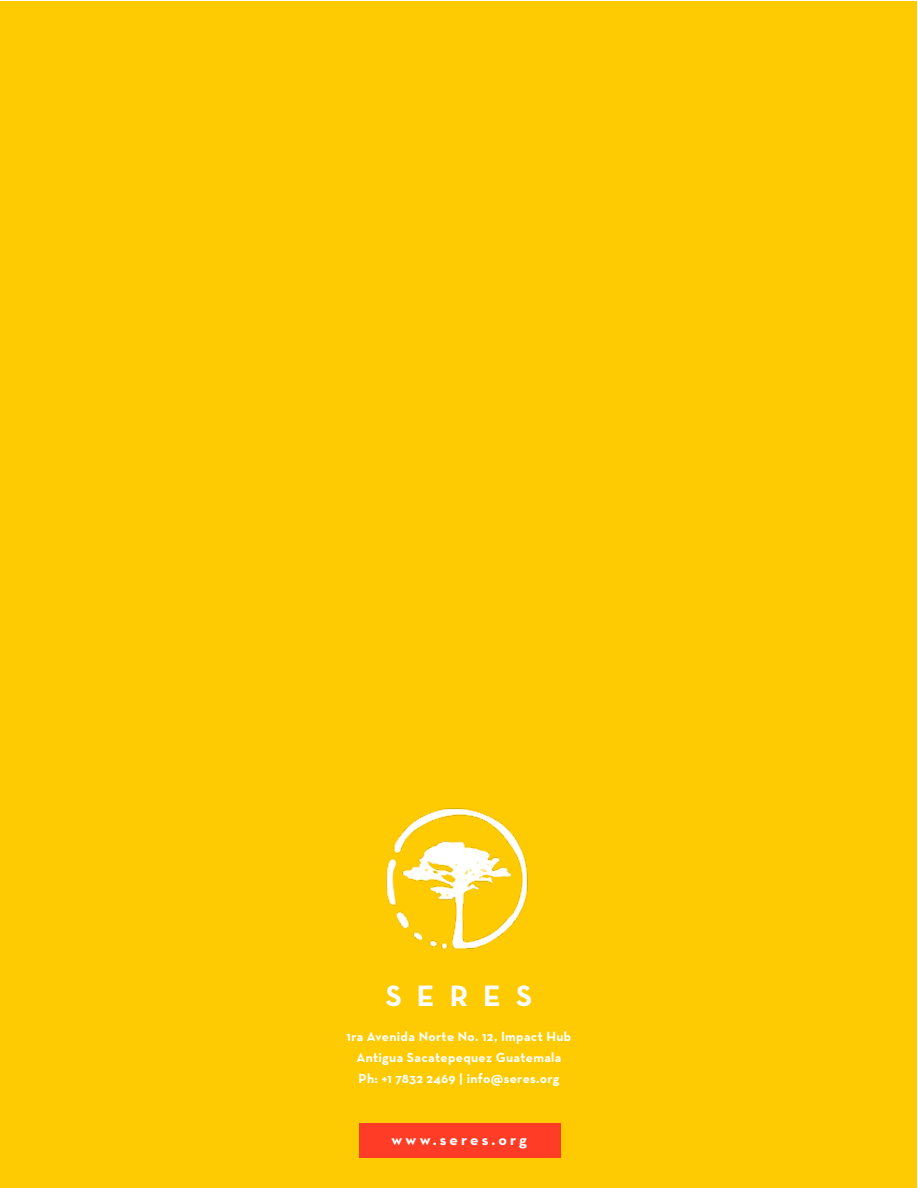
<style>
.page{position:relative;width:918px;height:1188px;background:#fff}
.page>*{position:absolute;margin:0;border:0;box-sizing:border-box;transform-origin:0 0}
.t1{font:700 30px "Neutra Text";color:#fff}
.t2{font:700 15.75px "Neutra Text";letter-spacing:.2em;color:#fff}
.t3{font:700 13.5px/21px "Neutra Text";letter-spacing:.025em;color:#fff;text-align:center}
</style>
<div class="page">
<div style="left:1px;top:1px;width:916px;height:1186px;background:#fecb02"></div>
<img style="left:386px;top:808px;width:142px;height:141px">
<div style="left:359px;top:1124px;width:202px;height:34px;background:#ff3d26"></div>
<h1 class="t1" style="left:386px;top:978px;width:148px">SERES</h1>
<p class="t3" style="left:347px;top:1026px;width:226px">1ra Avenida Norte No. 12, Impact Hub<br>Antigua Sacatepequez Guatemala<br>Ph: +1 7832 2469 | info@seres.org</p>
<p class="t2" style="left:392px;top:1130px;width:137px">www.seres.org</p>
</div>
